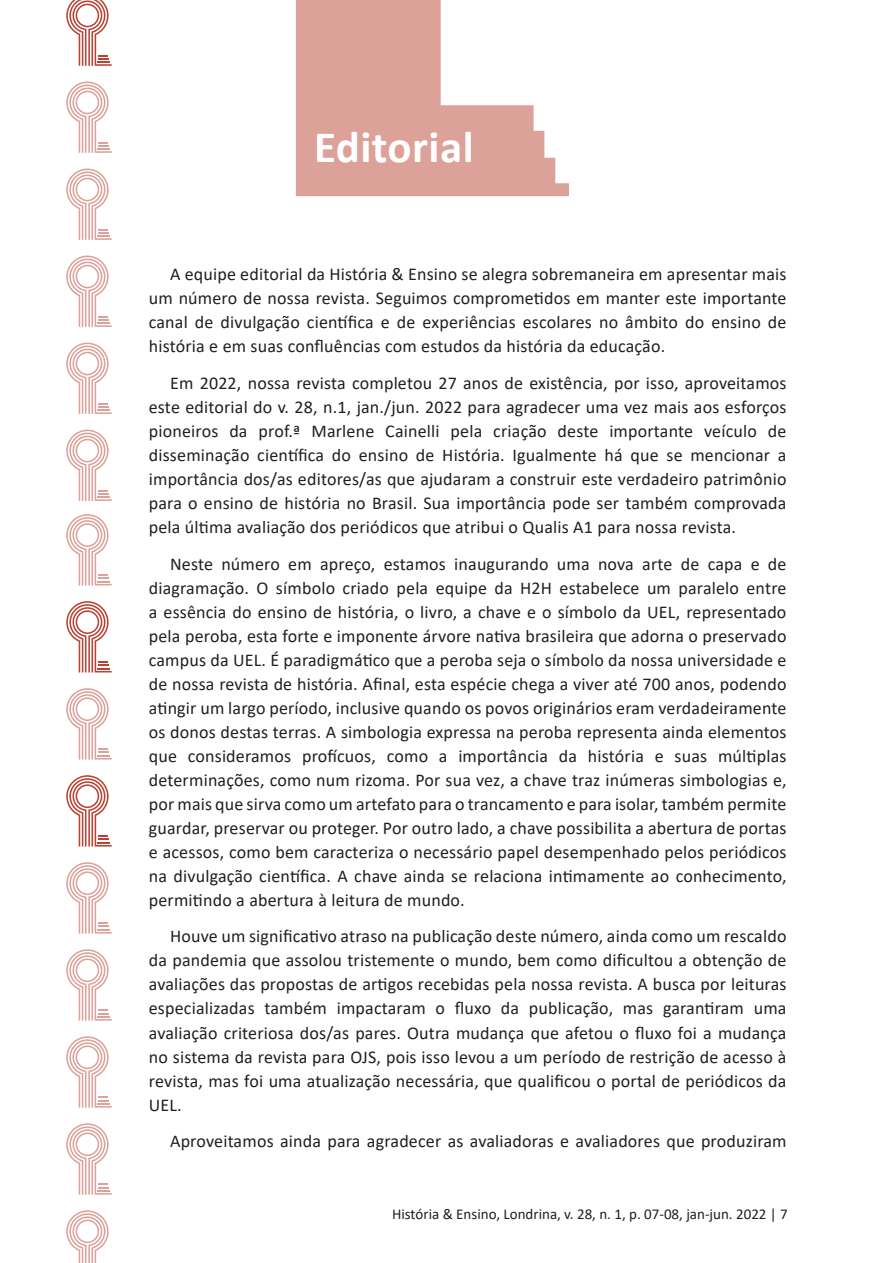
<style>
.page{position:relative;width:893px;height:1263px;background:#fff}
.page>*{position:absolute;margin:0;border:0;box-sizing:border-box;transform-origin:0 0}
.Referencias_paragrafo{font:700 45px "Calibri";letter-spacing:.01em;color:#fff}
.Referencias_paragrafo-2{font:18px/24px "Calibri";letter-spacing:.01em;color:#231f20;text-align:justify}
.Parágrafo_básico{font:15px "Calibri";color:#231f20}
</style>
<div class="page">
<svg style="left:295px;top:0;width:274px;height:196px;fill:#dca199"></svg>
<svg style="left:66px;top:775px;width:46px;height:71px"></svg>
<svg style="left:66px;top:601px;width:46px;height:71px"></svg>
<svg style="left:66px;top:0;width:46px;height:66px"></svg>
<svg style="left:66px;top:862px;width:46px;height:71px"></svg>
<svg style="left:66px;top:688px;width:46px;height:71px"></svg>
<svg style="left:66px;top:1123px;width:46px;height:72px"></svg>
<svg style="left:66px;top:514px;width:46px;height:71px"></svg>
<svg style="left:66px;top:949px;width:46px;height:71px"></svg>
<svg style="left:66px;top:1210px;width:43px;height:53px"></svg>
<svg style="left:66px;top:1036px;width:46px;height:72px"></svg>
<svg style="left:66px;top:81px;width:46px;height:72px"></svg>
<svg style="left:66px;top:343px;width:46px;height:71px"></svg>
<svg style="left:66px;top:168px;width:46px;height:72px"></svg>
<svg style="left:66px;top:430px;width:46px;height:71px"></svg>
<svg style="left:66px;top:256px;width:46px;height:71px"></svg>
<p class="Referencias_paragrafo" style="left:314px;top:115px;width:161px">Editorial</p>
<p class="Referencias_paragrafo-2" style="left:149px;top:262px;width:639px;text-indent:21px">A equipe editorial da História &amp; Ensino se alegra sobremaneira em apresentar mais um número de nossa revista. Seguimos comprometidos em manter este importante canal de divulgação científica e de experiências escolares no âmbito do ensino de história e em suas confluências com estudos da história da educação.</p>
<p class="Referencias_paragrafo-2" style="left:149px;top:370px;width:639px;text-indent:21px">Em 2022, nossa revista completou 27 anos de existência, por isso, aproveitamos este editorial do v. 28, n.1, jan./jun. 2022 para agradecer uma vez mais aos esforços pioneiros da prof.ª Marlene Cainelli pela criação deste importante veículo de disseminação científica do ensino de História. Igualmente há que se mencionar a importância dos/as editores/as que ajudaram a construir este verdadeiro patrimônio para o ensino de história no Brasil. Sua importância pode ser também comprovada pela última avaliação dos periódicos que atribui o Qualis A1 para nossa revista.</p>
<p class="Referencias_paragrafo-2" style="left:149px;top:551px;width:639px;text-indent:21px">Neste número em apreço, estamos inaugurando uma nova arte de capa e de diagramação. O símbolo criado pela equipe da H2H estabelece um paralelo entre a essência do ensino de história, o livro, a chave e o símbolo da UEL, representado pela peroba, esta forte e imponente árvore nativa brasileira que adorna o preservado campus da UEL. É paradigmático que a peroba seja o símbolo da nossa universidade e de nossa revista de história. Afinal, esta espécie chega a viver até 700 anos, podendo atingir um largo período, inclusive quando os povos originários eram verdadeiramente os donos destas terras. A simbologia expressa na peroba representa ainda elementos que consideramos profícuos, como a importância da história e suas múltiplas determinações, como num rizoma. Por sua vez, a chave traz inúmeras simbologias e, por mais que sirva como um artefato para o trancamento e para isolar, também permite guardar, preservar ou proteger. Por outro lado, a chave possibilita a abertura de portas e acessos, como bem caracteriza o necessário papel desempenhado pelos periódicos na divulgação científica. A chave ainda se relaciona intimamente ao conhecimento, permitindo a abertura à leitura de mundo.</p>
<p class="Referencias_paragrafo-2" style="left:149px;top:924px;width:639px;text-indent:21px">Houve um significativo atraso na publicação deste número, ainda como um rescaldo da pandemia que assolou tristemente o mundo, bem como dificultou a obtenção de avaliações das propostas de artigos recebidas pela nossa revista. A busca por leituras especializadas também impactaram o fluxo da publicação, mas garantiram uma avaliação criteriosa dos/as pares. Outra mudança que afetou o fluxo foi a mudança no sistema da revista para OJS, pois isso levou a um período de restrição de acesso à revista, mas foi uma atualização necessária, que qualificou o portal de periódicos da UEL.</p>
<p class="Referencias_paragrafo-2" style="left:170px;top:1129px;width:618px">Aproveitamos ainda para agradecer as avaliadoras e avaliadores que produziram</p>
<p class="Parágrafo_básico" style="left:392px;top:1203px;width:397px">História &amp; Ensino, Londrina, v. 28, n. 1, p. 07-08, jan-jun. 2022 | 7</p>
</div>
